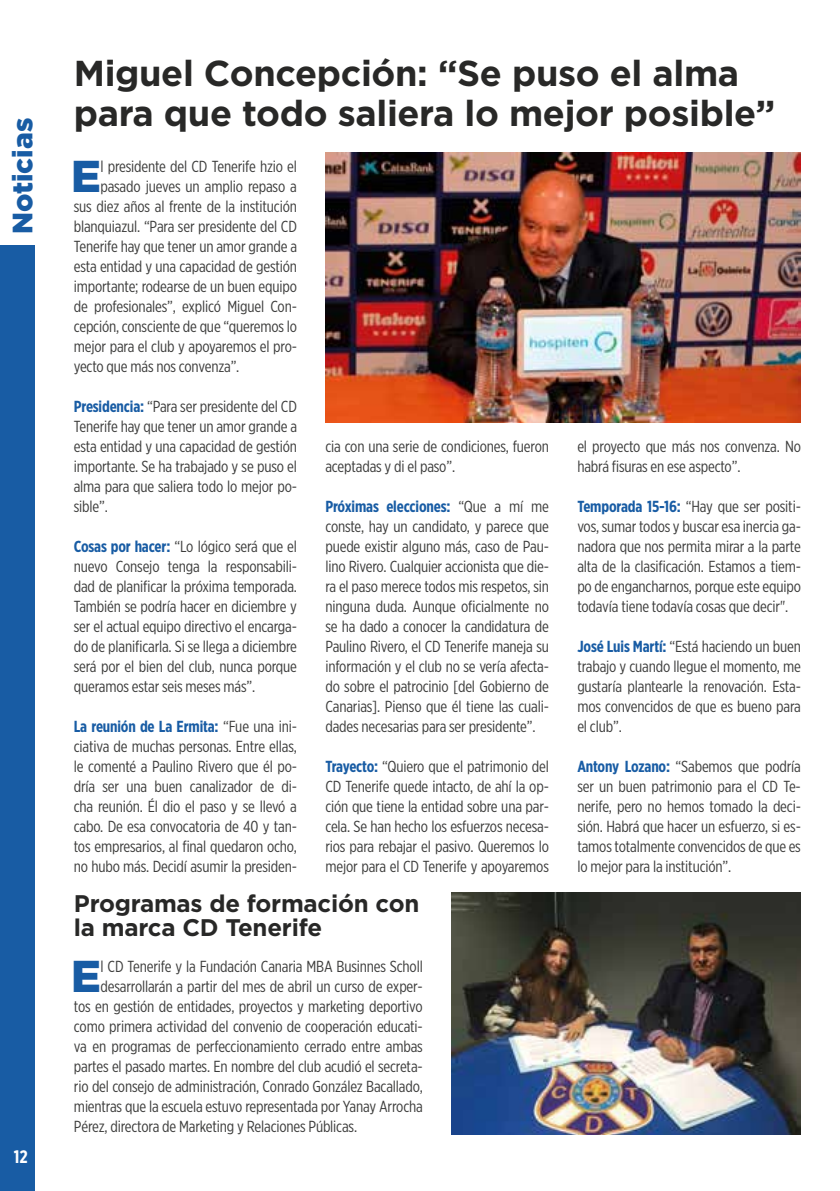
<style>
.page{position:relative;width:840px;height:1191px;background:#fff}
.page>*{position:absolute;margin:0;border:0;box-sizing:border-box;transform-origin:0 0}
.t1{font:900 44.6px "Gotham";color:#185ca4}
.t2{font:700 36px/40px "Gotham";letter-spacing:-.01em;color:#282827}
.t3{font:900 28px "Gotham";color:#185ca4}
.t4{font:700 24px/24px "Gotham";letter-spacing:-.01em;color:#282827}
.t5{font:700 18px "Gotham X Narrow";color:#fff}
.t6{font:16px/20px "Gotham X Narrow";letter-spacing:-.01em;color:#3c3c3b;text-align:justify}
.s1{font-weight:700;color:#185ca4}
</style>
<div class="page">
<div style="left:0;top:246px;width:34px;height:945px;background:#185ca4"></div>
<img style="left:451px;top:892px;width:349px;height:242px">
<img style="left:325px;top:152px;width:474px;height:270px">
<h3 class="t3" style="left:3px;top:234px;width:118px;rotate:-90deg">Noticias</h3>
<p class="t5" style="left:14px;top:1145px;width:15px">12</p>
<h2 class="t2" style="left:74px;top:53px;width:702px">Miguel Concepción: “Se puso el alma para que todo saliera lo mejor posible”</h2>
<h1 class="t1" style="left:71px;top:145px;width:31px">E</h1>
<p class="t6" style="left:100px;top:156px;width:198px">l presidente del CD Tenerife hzio el</p>
<p class="t6" style="left:100px;top:176px;width:198px">pasado jueves un amplio repaso a</p>
<p class="t6" style="left:74px;top:196px;width:224px">sus diez años al frente de la institución</p>
<p class="t6" style="left:74px;top:216px;width:225px">blanquiazul. “Para ser presidente del CD</p>
<p class="t6" style="left:74px;top:236px;width:225px">Tenerife hay que tener un amor grande a</p>
<p class="t6" style="left:74px;top:256px;width:224px">esta entidad y una capacidad de gestión</p>
<p class="t6" style="left:74px;top:276px;width:225px">importante; rodearse de un buen equipo</p>
<p class="t6" style="left:74px;top:296px;width:224px">de profesionales”, explicó Miguel Con-</p>
<p class="t6" style="left:74px;top:316px;width:224px">cepción, consciente de que “queremos lo</p>
<p class="t6" style="left:74px;top:336px;width:225px">mejor para el club y apoyaremos el pro-</p>
<p class="t6" style="left:74px;top:356px;width:167px">yecto que más nos convenza”.</p>
<p class="t6" style="left:74px;top:396px;width:225px"><span class="s1">Presidencia:</span> “Para ser presidente del CD Tenerife hay que tener un amor grande a esta entidad y una capacidad de gestión importante. Se ha trabajado y se puso el alma para que saliera todo lo mejor po&shy;sible”.</p>
<p class="t6" style="left:74px;top:536px;width:224px"><span class="s1">Cosas por hacer:</span> “Lo lógico será que el nuevo Consejo tenga la responsabili&shy;dad de planificar la próxima temporada.<br>También se podría hacer en diciembre y ser el actual equipo directivo el encarga&shy;do de planificarla. Si se llega a diciembre será por el bien del club, nunca porque queramos estar seis meses más”.</p>
<p class="t6" style="left:74px;top:716px;width:225px"><span class="s1">La reunión de La Ermita:</span> “Fue una ini&shy;ciativa de muchas personas. Entre ellas, le comenté a Paulino Rivero que él po&shy;dría ser una buen canalizador de di&shy;cha reunión. Él dio el paso y se llevó a cabo. De esa convocatoria de 40 y tan&shy;tos empresarios, al final quedaron ocho, no hubo más. Decidí asumir la presiden-</p>
<p class="t6" style="left:325px;top:436px;width:225px">cia con una serie de condiciones, fueron aceptadas y di el paso”.</p>
<p class="t6" style="left:325px;top:496px;width:225px"><span class="s1">Próximas elecciones:</span> “Que a mí me conste, hay un candidato, y parece que puede existir alguno más, caso de Pau&shy;lino Rivero. Cualquier accionista que die&shy;ra el paso merece todos mis respetos, sin ninguna duda. Aunque oficialmente no se ha dado a conocer la candidatura de Paulino Rivero, el CD Tenerife maneja su información y el club no se vería afecta&shy;do sobre el patrocinio [del Gobierno de Canarias]. Pienso que él tiene las cuali&shy;dades necesarias para ser presidente”.</p>
<p class="t6" style="left:325px;top:756px;width:225px"><span class="s1">Trayecto:</span> “Quiero que el patrimonio del CD Tenerife quede intacto, de ahí la op&shy;ción que tiene la entidad sobre una par&shy;cela. Se han hecho los esfuerzos necesa&shy;rios para rebajar el pasivo. Queremos lo mejor para el CD Tenerife y apoyaremos</p>
<h3 class="t4" style="left:74px;top:891px;width:347px">Programas de formación con la marca CD Tenerife</h3>
<h1 class="t1" style="left:71px;top:945px;width:31px">E</h1>
<p class="t6" style="left:100px;top:956px;width:323px">l CD Tenerife y la Fundación Canaria MBA Businnes Scholl</p>
<p class="t6" style="left:100px;top:976px;width:323px">desarrollarán a partir del mes de abril un curso de exper-</p>
<p class="t6" style="left:74px;top:996px;width:350px">tos en gestión de entidades, proyectos y marketing deportivo</p>
<p class="t6" style="left:74px;top:1016px;width:350px">como primera actividad del convenio de cooperación educati-</p>
<p class="t6" style="left:74px;top:1036px;width:350px">va en programas de perfeccionamiento cerrado entre ambas</p>
<p class="t6" style="left:74px;top:1056px;width:350px">partes el pasado martes. En nombre del club acudió el secreta-</p>
<p class="t6" style="left:74px;top:1076px;width:350px">rio del consejo de administración, Conrado González Bacallado,</p>
<p class="t6" style="left:74px;top:1096px;width:350px">mientras que la escuela estuvo representada por Yanay Arrocha</p>
<p class="t6" style="left:74px;top:1116px;width:284px">Pérez, directora de Marketing y Relaciones Públicas.</p>
<p class="t6" style="left:577px;top:436px;width:225px">el proyecto que más nos convenza. No habrá fisuras en ese aspecto”.</p>
<p class="t6" style="left:577px;top:496px;width:225px"><span class="s1">Temporada 15-16:</span> “Hay que ser positi&shy;vos, sumar todos y buscar esa inercia ga&shy;nadora que nos permita mirar a la parte alta de la clasificación. Estamos a tiem&shy;po de engancharnos, porque este equipo todavía tiene todavía cosas que decir".</p>
<p class="t6" style="left:577px;top:636px;width:225px"><span class="s1">José Luis Martí:</span> “Está haciendo un buen trabajo y cuando llegue el momento, me gustaría plantearle la renovación. Esta&shy;mos convencidos de que es bueno para el club”.</p>
<p class="t6" style="left:577px;top:756px;width:225px"><span class="s1">Antony Lozano:</span> “Sabemos que podría ser un buen patrimonio para el CD Te&shy;nerife, pero no hemos tomado la deci&shy;sión. Habrá que hacer un esfuerzo, si es&shy;tamos totalmente convencidos de que es lo mejor para la institución”.</p>
</div>
